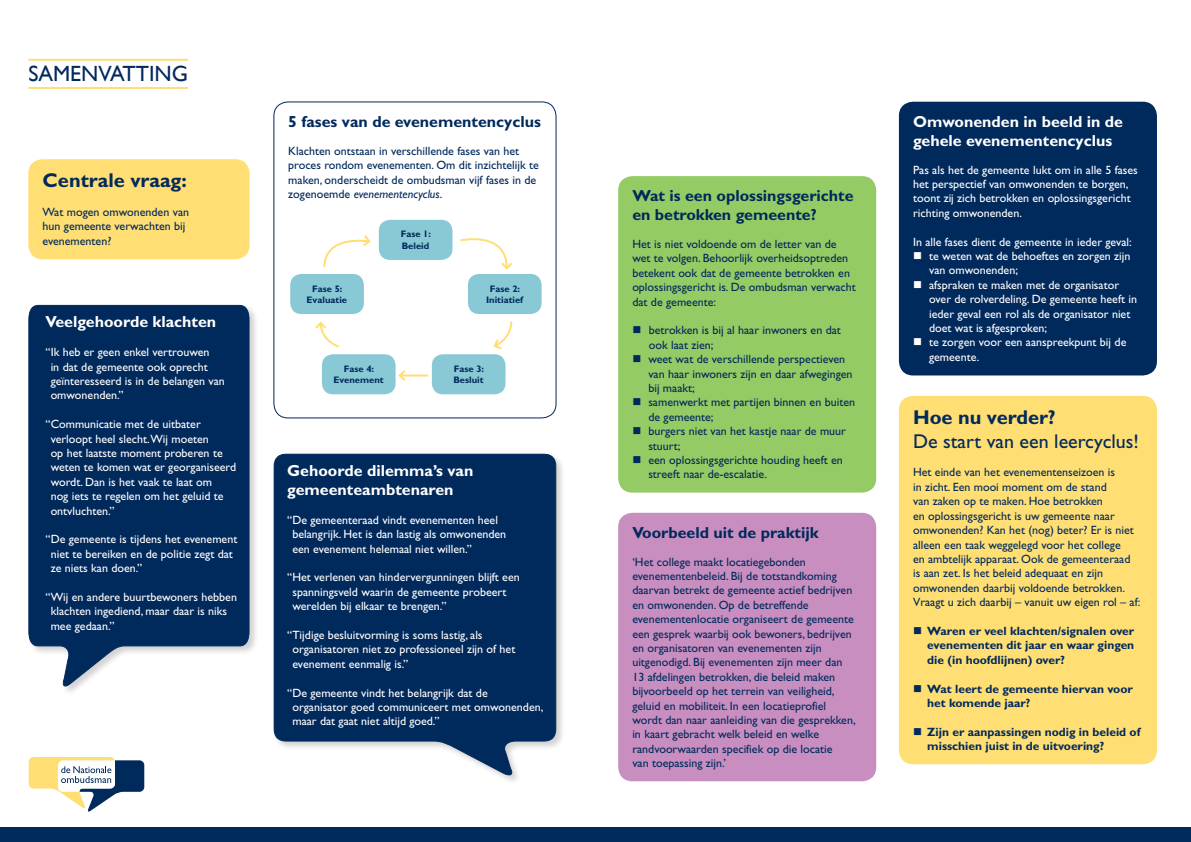
<style>
.page{position:relative;width:1191px;height:842px;background:#fff}
.page>*{position:absolute;margin:0;border:0;box-sizing:border-box;transform-origin:0 0}
.t1{font:22px "Gill Sans";color:#00295c}
.t2{font:700 20px "Gill Sans Std";color:#00295c}
.t3{font:20px "Gill Sans Std";color:#00295c}
.t4{font:700 16px/19.2px "Gill Sans Std";color:#fff}
.t5{font:700 16px/19.2px "Gill Sans Std";color:#00295c}
.t6{font:12px/14.4px "Gill Sans Std";color:#00295c}
.t7{font:12px/14.4px "Gill Sans Std";color:#fff}
.t8{font:700 12px/14.4px "Gill Sans Std";color:#00295c}
.t9{font:700 9.4px "Gill Sans Std";color:#00295c}
.s1{font-style:italic}
</style>
<div class="page">
<div style="left:0;top:828px;width:1191px;height:14px;background:#00295c"></div>
<svg style="left:29px;top:757px;width:115px;height:55px"></svg>
<hr style="left:28px;top:59px;width:160px;height:2px;background:#ffde74">
<hr style="left:28px;top:87px;width:160px;height:2px;background:#ffde74">
<div style="left:28px;top:159px;width:221px;height:100px;background:#ffde74;border-radius:14px"></div>
<div style="left:27px;top:303px;width:232px;height:392px;background:#231f20;opacity:.2"></div>
<svg style="left:28px;top:304px;width:222px;height:386px;background:#1a3f6c"></svg>
<div style="left:274px;top:102px;width:282px;height:316px;border:1px solid #00295c;border-radius:14px"></div>
<div style="left:322px;top:354px;width:73px;height:40px;background:#89c9d5;border-radius:11px"></div>
<div style="left:290px;top:274px;width:74px;height:40px;background:#89c9d5;border-radius:11px"></div>
<div style="left:379px;top:220px;width:73px;height:40px;background:#89c9d5;border-radius:11px"></div>
<div style="left:432px;top:354px;width:73px;height:40px;background:#89c9d5;border-radius:11px"></div>
<div style="left:468px;top:274px;width:73px;height:40px;background:#89c9d5;border-radius:11px"></div>
<svg style="left:460px;top:238px;width:52px;height:32px"></svg>
<svg style="left:323px;top:235px;width:48px;height:32px"></svg>
<svg style="left:493px;top:321px;width:20px;height:29px"></svg>
<svg style="left:315px;top:321px;width:24px;height:27px"></svg>
<hr style="left:400px;top:374px;width:28px;height:2px;background:#ffde74">
<svg style="left:398px;top:370px;width:10px;height:11px"></svg>
<div style="left:272px;top:452px;width:293px;height:332px;background:#231f20;opacity:.2"></div>
<svg style="left:273px;top:453px;width:284px;height:325px;background:#1a3f6c"></svg>
<div style="left:899px;top:396px;width:258px;height:368px;background:#ffde74;border-radius:14px"></div>
<div style="left:618px;top:176px;width:258px;height:317px;background:#95cb64;border-radius:14px"></div>
<div style="left:899px;top:102px;width:258px;height:273px;background:#00295c;border-radius:14px"></div>
<div style="left:618px;top:513px;width:258px;height:268px;background:#c78ebf;border-radius:14px"></div>
<p class="t1" style="left:28px;top:60px;width:161px">SAMENVATTING</p>
<p class="t2" style="left:43px;top:168px;width:146px">Centrale vraag:</p>
<p class="t6" style="left:43px;top:205px;width:148px">Wat mogen omwonenden van hun gemeente verwachten bij evenementen?</p>
<p class="t4" style="left:46px;top:312px;width:172px">Veelgehoorde klachten</p>
<p class="t7" style="left:51px;top:345px;width:176px;text-indent:-5px">“Ik heb er geen enkel vertrouwen<br>in dat de gemeente ook oprecht geïnteresseerd is in de belangen van omwonenden.”</p>
<p class="t7" style="left:51px;top:417px;width:187px;text-indent:-5px">“Communicatie met de uitbater verloopt heel slecht.Wij moeten<br>op het laatste moment proberen te weten te komen wat er georganiseerd wordt. Dan is het vaak te laat om<br>nog iets te regelen om het geluid te ontvluchten.”</p>
<p class="t7" style="left:51px;top:532px;width:188px;text-indent:-5px">“De gemeente is tijdens het evenement niet te bereiken en de politie zegt dat ze niets kan doen.”</p>
<p class="t7" style="left:51px;top:590px;width:188px;text-indent:-5px">“Wij en andere buurtbewoners hebben klachten ingediend, maar daar is niks mee gedaan.”</p>
<p class="t5" style="left:288px;top:112px;width:254px">5 fases van de evenementencyclus</p>
<p class="t6" style="left:288px;top:144px;width:252px">Klachten ontstaan in verschillende fases van het proces rondom evenementen. Om dit inzichtelijk te maken, onderscheidt de ombudsman vijf fases in de zogenoemde <span class="s1">evenementencyclus</span>.</p>
<p class="t9" style="left:312px;top:283px;width:32px">Fase 5:</p>
<p class="t9" style="left:307px;top:294px;width:42px">Evaluatie</p>
<p class="t9" style="left:401px;top:229px;width:32px">Fase 1:</p>
<p class="t9" style="left:402px;top:240px;width:29px">Beleid</p>
<p class="t9" style="left:490px;top:283px;width:32px">Fase 2:</p>
<p class="t9" style="left:486px;top:294px;width:39px">Initiatief</p>
<p class="t9" style="left:344px;top:363px;width:32px">Fase 4:</p>
<p class="t9" style="left:333px;top:374px;width:52px">Evenement</p>
<p class="t9" style="left:454px;top:363px;width:32px">Fase 3:</p>
<p class="t9" style="left:453px;top:374px;width:32px">Besluit</p>
<p class="t4" style="left:287px;top:461px;width:188px">Gehoorde dilemma’s van gemeenteambtenaren</p>
<p class="t7" style="left:292px;top:513px;width:215px;text-indent:-5px">“De gemeenteraad vindt evenementen heel belangrijk. Het is dan lastig als omwonenden een evenement helemaal niet willen.”</p>
<p class="t7" style="left:292px;top:570px;width:229px;text-indent:-5px">“Het verlenen van hindervergunningen blijft een spanningsveld waarin de gemeente probeert werelden bij elkaar te brengen.”</p>
<p class="t7" style="left:292px;top:628px;width:224px;text-indent:-5px">“Tijdige besluitvorming is soms lastig, als organisatoren niet zo professioneel zijn of het evenement eenmalig is.”</p>
<p class="t7" style="left:292px;top:685px;width:252px;text-indent:-5px">“De gemeente vindt het belangrijk dat de organisator goed communiceert met omwonenden, maar dat gaat niet altijd goed.”</p>
<p class="t5" style="left:632px;top:186px;width:223px">Wat is een oplossingsgerichte en betrokken gemeente?</p>
<p class="t6" style="left:632px;top:237px;width:225px">Het is niet voldoende om de letter van de wet te volgen. Behoorlijk overheidsoptreden betekent ook dat de gemeente betrokken en oplossingsgericht is. De ombudsman verwacht dat de gemeente:</p>
<p class="t6" style="left:649px;top:323px;width:194px;text-indent:-16px">■ betrokken is bij al haar inwoners en dat ook laat zien;</p>
<p class="t6" style="left:648px;top:352px;width:206px;text-indent:-16px">■ weet wat de verschillende perspectieven van haar inwoners zijn en daar afwegingen bij maakt;</p>
<p class="t6" style="left:648px;top:395px;width:208px;text-indent:-16px">■ samenwerkt met partijen binnen en buiten de gemeente;</p>
<p class="t6" style="left:648px;top:424px;width:199px;text-indent:-16px">■ burgers niet van het kastje naar de muur stuurt;</p>
<p class="t6" style="left:648px;top:453px;width:196px;text-indent:-16px">■ een oplossingsgerichte houding heeft en streeft naar de-escalatie.</p>
<p class="t5" style="left:632px;top:523px;width:188px">Voorbeeld uit de praktijk</p>
<p class="t6" style="left:632px;top:554px;width:225px">‘Het college maakt locatiegebonden evenementenbeleid. Bij de totstandkoming daarvan betrekt de gemeente actief bedrijven en omwonenden. Op de betreffende evenementenlocatie organiseert de gemeente een gesprek waarbij ook bewoners, bedrijven en organisatoren van evenementen zijn uitgenodigd. Bij evenementen zijn meer dan 13 afdelingen betrokken, die beleid maken bijvoorbeeld op het terrein van veiligheid, geluid en mobiliteit. In een locatieprofiel wordt dan naar aanleiding van die gesprekken, in kaart gebracht welk beleid en welke randvoorwaarden specifiek op die locatie<br>van toepassing zijn.’</p>
<p class="t4" style="left:913px;top:112px;width:211px">Omwonenden in beeld in de gehele evenementencyclus</p>
<p class="t7" style="left:913px;top:162px;width:226px">Pas als het de gemeente lukt om in alle 5 fases het perspectief van omwonenden te borgen, toont zij zich betrokken en oplossingsgericht richting omwonenden.</p>
<p class="t7" style="left:913px;top:234px;width:220px">In alle fases dient de gemeente in ieder geval:</p>
<p class="t7" style="left:929px;top:249px;width:203px;text-indent:-16px">■ te weten wat de behoeftes en zorgen zijn van omwonenden;</p>
<p class="t7" style="left:929px;top:278px;width:209px;text-indent:-16px">■ afspraken te maken met de organisator over de rolverdeling. De gemeente heeft in ieder geval een rol als de organisator niet doet wat is afgesproken;</p>
<p class="t7" style="left:929px;top:335px;width:199px;text-indent:-16px">■ te zorgen voor een aanspreekpunt bij de gemeente.</p>
<p class="t2" style="left:913px;top:405px;width:144px">Hoe nu verder?</p>
<p class="t3" style="left:913px;top:429px;width:227px">De start van een leercyclus!</p>
<p class="t6" style="left:913px;top:465px;width:229px">Het einde van het evenementenseizoen is<br>in zicht. Een mooi moment om de stand<br>van zaken op te maken. Hoe betrokken<br>en oplossingsgericht is uw gemeente naar omwonenden? Kan het (nog) beter? Er is niet alleen een taak weggelegd voor het college<br>en ambtelijk apparaat. Ook de gemeenteraad is aan zet. Is het beleid adequaat en zijn omwonenden daarbij voldoende betrokken.<br>Vraagt u zich daarbij – vanuit uw eigen rol – af:</p>
<p class="t8" style="left:927px;top:624px;width:208px;text-align:justify;text-indent:-14px">■ Waren er veel klachten/signalen over evenementen dit jaar en waar gingen die (in hoofdlijnen) over?</p>
<p class="t8" style="left:927px;top:681px;width:207px;text-indent:-14px">■ Wat leert de gemeente hiervan voor het komende jaar?</p>
<p class="t8" style="left:927px;top:724px;width:215px;text-indent:-14px">■ Zijn er aanpassingen nodig in beleid of misschien juist in de uitvoering?</p>
</div>
